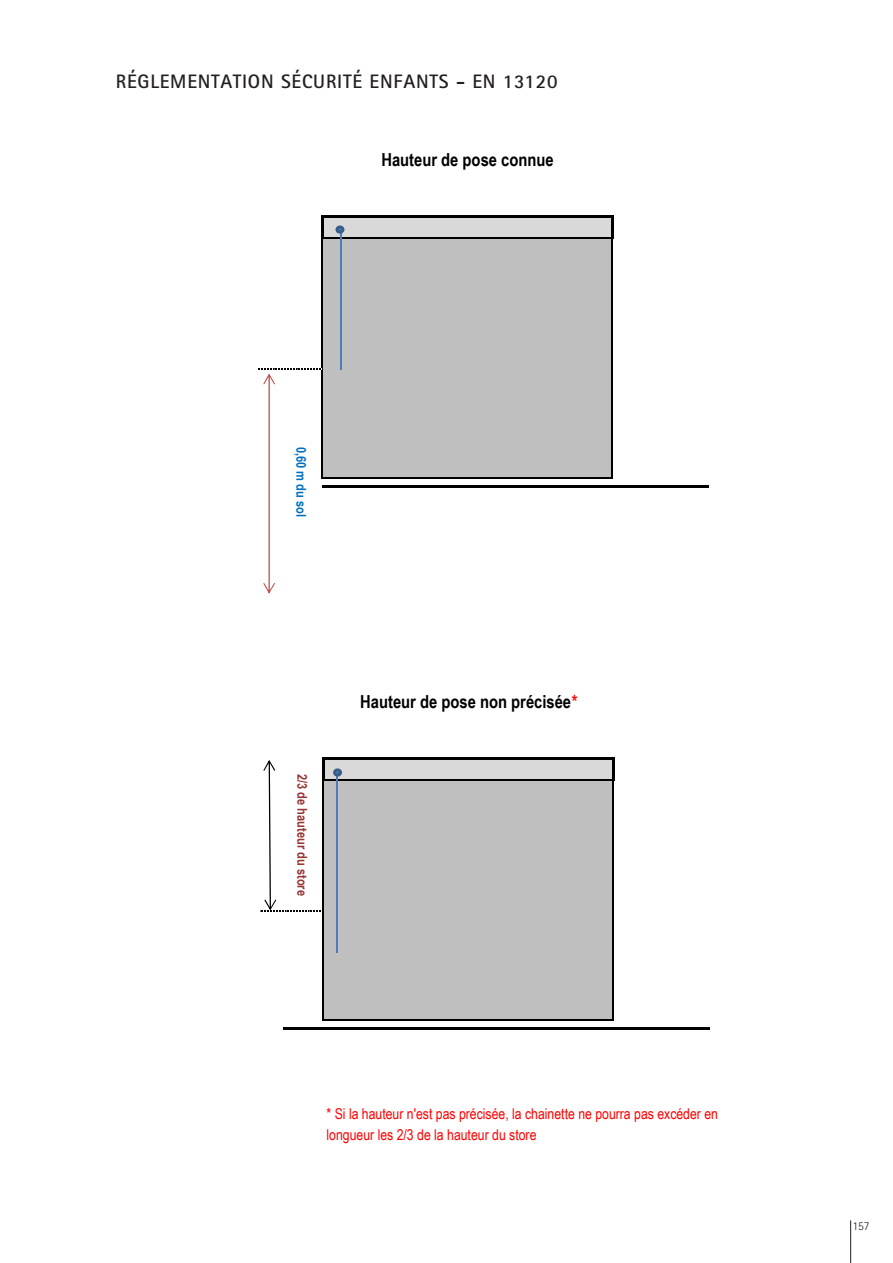
<style>
.page{position:relative;width:893px;height:1263px;background:#fff}
.page>*{position:absolute;margin:0;border:0;box-sizing:border-box;transform-origin:0 0}
.t1{font:700 19.5px "Rotis Sans Serif";letter-spacing:.04em;color:#231f20}
.t2{font:700 18px "Arial Narrow";color:#000}
.t3{font:15px/21.8px "Arial Narrow";color:#f00}
.t4{font:700 13.5px "Arial Narrow";letter-spacing:.005em;color:#963634}
.t5{font:700 13.5px "Arial Narrow";color:#0070c0}
.t6{font:300 12px "Rotis Sans Serif";color:#231f20}
.s1{color:#f00}
</style>
<div class="page">
<hr style="left:850px;top:1220px;width:1px;height:43px;background:#231f20">
<div style="left:322px;top:216px;width:290px;height:22px;background:#d9d9d9"></div>
<div style="left:322px;top:238px;width:290px;height:240px;background:#bfbfbf"></div>
<hr style="left:321px;top:215px;width:2px;height:24px;background:#000">
<hr style="left:611px;top:218px;width:2px;height:21px;background:#000">
<hr style="left:321px;top:239px;width:2px;height:239px;background:#000">
<hr style="left:611px;top:239px;width:2px;height:239px;background:#000">
<hr style="left:323px;top:215px;width:290px;height:3px;background:#000">
<hr style="left:323px;top:237px;width:288px;height:2px;background:#000">
<hr style="left:259px;top:368px;width:62px;height:2px;background:#bfbfbf">
<hr style="left:323px;top:477px;width:290px;height:1px;background:#000">
<hr style="left:322px;top:485px;width:387px;height:3px;background:#000">
<svg style="left:263px;top:374px;width:12px;height:220px"></svg>
<hr style="left:340px;top:230px;width:1px;height:139px;background:#4a7ebb">
<svg style="left:335px;top:225px;width:9px;height:9px"></svg>
<div style="left:323px;top:758px;width:290px;height:22px;background:#d9d9d9"></div>
<div style="left:323px;top:780px;width:290px;height:240px;background:#bfbfbf"></div>
<hr style="left:325px;top:757px;width:290px;height:3px;background:#000">
<hr style="left:322px;top:757px;width:3px;height:24px;background:#000">
<hr style="left:612px;top:760px;width:3px;height:21px;background:#000">
<hr style="left:325px;top:779px;width:287px;height:2px;background:#000">
<hr style="left:260px;top:910px;width:62px;height:2px;background:#bfbfbf">
<hr style="left:324px;top:1019px;width:290px;height:1px;background:#000">
<hr style="left:283px;top:1027px;width:427px;height:3px;background:#000">
<hr style="left:322px;top:781px;width:2px;height:239px;background:#000">
<hr style="left:612px;top:781px;width:2px;height:239px;background:#000">
<svg style="left:263px;top:760px;width:13px;height:150px"></svg>
<hr style="left:336px;top:771px;width:2px;height:182px;background:#4a7ebb">
<svg style="left:333px;top:768px;width:9px;height:9px"></svg>
<p class="t1" style="left:116px;top:69px;width:443px">RÉGLEMENTATION SÉCURITÉ ENFANTS - EN 13120</p>
<p class="t2" style="left:381px;top:146px;width:174px">Hauteur de pose connue</p>
<p class="t5" style="left:311px;top:447px;width:72px;rotate:90deg">0,60 m du sol</p>
<p class="t4" style="left:313px;top:774px;width:124px;rotate:90deg">2/3 de hauteur du store</p>
<p class="t2" style="left:360px;top:688px;width:219px">Hauteur de pose non précisée<span class="s1">*</span></p>
<p class="t3" style="left:327px;top:1102px;width:393px">* Si la hauteur n'est pas précisée, la chainette ne pourra pas excéder en longueur les 2/3 de la hauteur du store</p>
<p class="t6" style="left:852px;top:1219px;width:19px">157</p>
</div>
